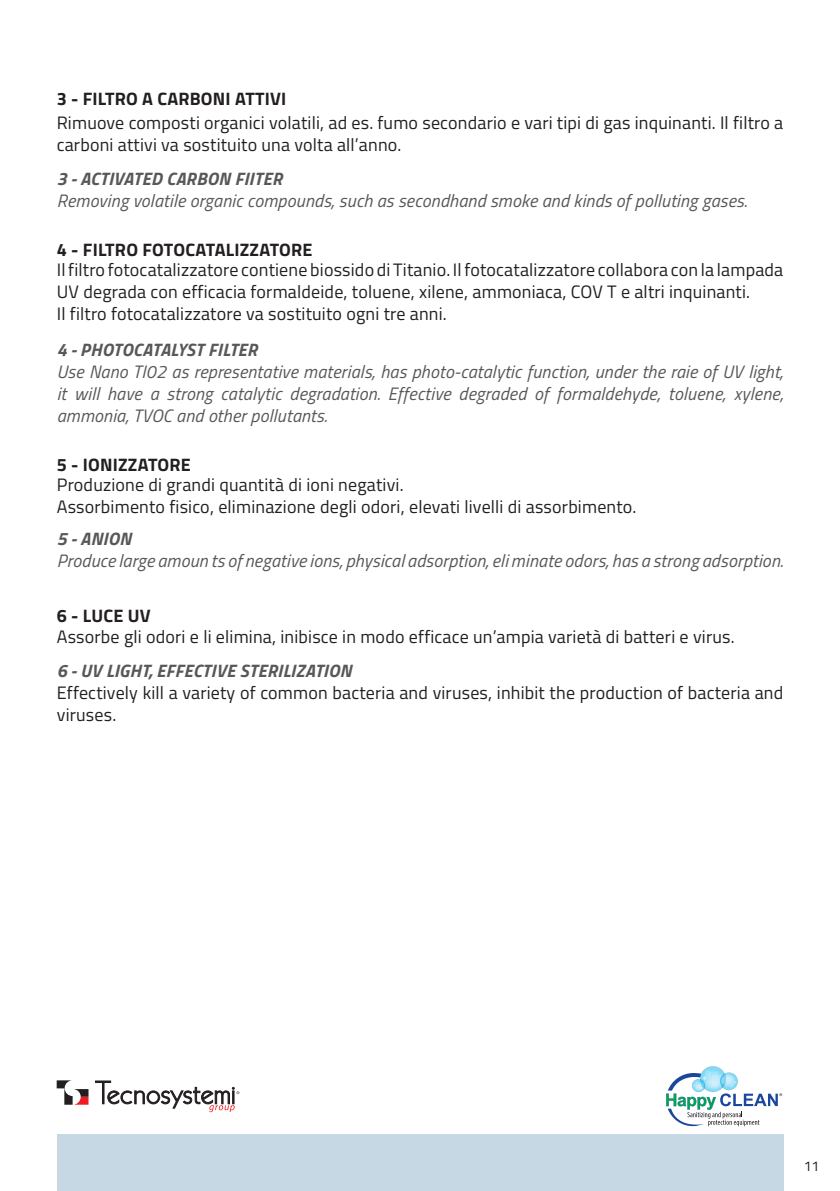
<style>
.page{position:relative;width:840px;height:1191px;background:#fff}
.page>*{position:absolute;margin:0;border:0;box-sizing:border-box;transform-origin:0 0}
.t1{font:18px/22px "Titillium Web";letter-spacing:.01em;color:#231f20}
.t2{font:italic 18px/22px "Titillium Web";letter-spacing:.01em;color:#57585a;text-align:justify}
.t3{font:italic 700 18px "Titillium Web";letter-spacing:.02em;color:#57585a}
.t4{font:700 18px "Titillium Web";letter-spacing:.01em;color:#231f20}
.t5{font:14px "Titillium Web";color:#231f20}
</style>
<div class="page">
<svg style="left:57px;top:1080px;width:31px;height:24px"></svg>
<svg style="left:95px;top:1080px;width:144px;height:32px"></svg>
<svg style="left:666px;top:1066px;width:115px;height:60px"></svg>
<div style="left:57px;top:1134px;width:725px;height:57px;background:#c5d8e3"></div>
<p class="t4" style="left:57px;top:85px;width:231px">3 - FILTRO A CARBONI ATTIVI</p>
<p class="t1" style="left:57px;top:110px;width:727px">Rimuove composti organici volatili, ad es. fumo secondario e vari tipi di gas inquinanti. Il filtro a carboni attivi va sostituito una volta all’anno.</p>
<p class="t3" style="left:57px;top:165px;width:226px">3 - ACTIVATED CARBON FIITER</p>
<p class="t2" style="left:57px;top:189px;width:691px">Removing volatile organic compounds, such as secondhand smoke and kinds of polluting gases.</p>
<p class="t4" style="left:57px;top:236px;width:257px">4 - FILTRO FOTOCATALIZZATORE</p>
<p class="t1" style="left:57px;top:258px;width:727px">Il filtro fotocatalizzatore contiene biossido di Titanio. Il fotocatalizzatore collabora con la lampada<br>UV degrada con efficacia formaldeide, toluene, xilene, ammoniaca, COV T e altri inquinanti.<br>Il filtro fotocatalizzatore va sostituito ogni tre anni.</p>
<p class="t3" style="left:57px;top:335px;width:202px">4 - PHOTOCATALYST FILTER</p>
<p class="t2" style="left:57px;top:360px;width:727px">Use Nano TI02 as representative materials, has photo-catalytic function, under the raie of UV light, it will have a strong catalytic degradation. Effective degraded of formaldehyde, toluene, xylene, ammonia, TVOC and other pollutants.</p>
<p class="t4" style="left:57px;top:450px;width:135px">5 - IONIZZATORE</p>
<p class="t1" style="left:57px;top:472px;width:581px">Produzione di grandi quantità di ioni negativi.<br>Assorbimento fisico, eliminazione degli odori, elevati livelli di assorbimento.</p>
<p class="t3" style="left:57px;top:524px;width:76px">5 - ANION</p>
<p class="t2" style="left:57px;top:549px;width:727px">Produce large amoun ts of negative ions, physical adsorption, eli minate odors, has a strong adsorption.</p>
<p class="t4" style="left:57px;top:602px;width:95px">6 - LUCE UV</p>
<p class="t1" style="left:57px;top:624px;width:679px">Assorbe gli odori e li elimina, inibisce in modo efficace un’ampia varietà di batteri e virus.</p>
<p class="t3" style="left:57px;top:657px;width:296px">6 - UV LIGHT, EFFECTIVE STERILIZATION</p>
<p class="t1" style="left:57px;top:681px;width:727px">Effectively kill a variety of common bacteria and viruses, inhibit the production of bacteria and viruses.</p>
<p class="t5" style="left:803px;top:1156px;width:17px">11</p>
</div>
